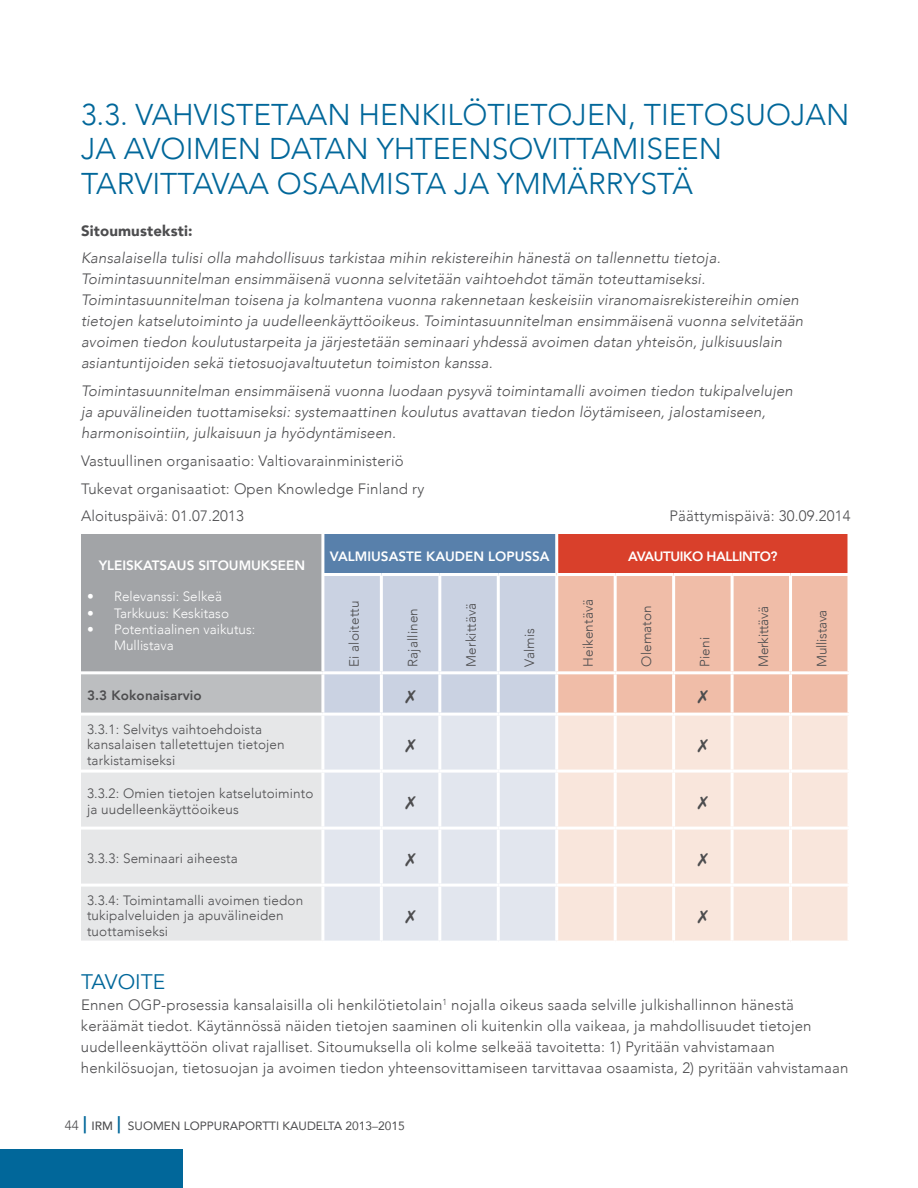
<style>
.page{position:relative;width:918px;height:1188px;background:#fff}
.page>*{position:absolute;margin:0;border:0;box-sizing:border-box;transform-origin:0 0}
.t1{font:300 30px/34.5px "Avenir";color:#01679a}
.t2{font:21px "Avenir";color:#01679a}
.t3{font:italic 300 15px/21px "Avenir";letter-spacing:.01em;color:#4d4d4f}
.t4{font:300 15px/21px "Avenir";letter-spacing:.01em;color:#4d4d4f}
.t5{font:900 15px "Avenir";letter-spacing:.01em;color:#4d4d4f}
.t6{font:300 13.5px/15.8px "Avenir";letter-spacing:.01em;color:#4d4d4f}
.t7{font:300 13.5px/16.2px "Avenir";color:#fff}
.t8{font:800 13.5px "Avenir";color:#fff}
.t9{font:300 13.5px "Avenir";letter-spacing:-.02em;color:#4d4d4f}
.t10{font:800 13.5px "Avenir";letter-spacing:-.03em;color:#fff}
.t11{font:800 13.5px "Avenir";letter-spacing:.01em;color:#4d4d4f}
.t12{font:12px "Avenir";color:#4d4d4f}
.s1{font-weight:300;font-size:13.5px}
.s2{font-weight:500;font-size:22.5px;color:#01679a}
.s3{font-weight:500}
</style>
<div class="page">
<div style="left:0;top:1149px;width:183px;height:39px;background:#01679a"></div>
<div style="left:81px;top:534px;width:242px;height:139px;background:#a2a4a7"></div>
<div style="left:323px;top:534px;width:234px;height:40px;background:#5880ab"></div>
<div style="left:557px;top:534px;width:292px;height:40px;background:#d9402b"></div>
<div style="left:81px;top:673px;width:242px;height:41px;background:#bcbec0"></div>
<div style="left:81px;top:716px;width:240px;height:225px;background:#e6e7e8"></div>
<div style="left:324px;top:716px;width:231px;height:225px;background:#e2e6ee"></div>
<div style="left:558px;top:716px;width:290px;height:225px;background:#f9e6dc"></div>
<hr style="left:321px;top:573px;width:60px;height:3px;background:#fff">
<hr style="left:381px;top:573px;width:59px;height:3px;background:#fff">
<hr style="left:440px;top:573px;width:58px;height:3px;background:#fff">
<hr style="left:498px;top:573px;width:59px;height:3px;background:#fff">
<hr style="left:557px;top:573px;width:58px;height:3px;background:#fff">
<hr style="left:615px;top:573px;width:59px;height:3px;background:#fff">
<hr style="left:674px;top:573px;width:58px;height:3px;background:#fff">
<hr style="left:732px;top:573px;width:59px;height:3px;background:#fff">
<hr style="left:791px;top:573px;width:60px;height:3px;background:#fff">
<hr style="left:81px;top:671px;width:242px;height:3px;background:#fff">
<hr style="left:321px;top:674px;width:3px;height:39px;background:#fff">
<hr style="left:81px;top:713px;width:242px;height:3px;background:#fff">
<hr style="left:614px;top:716px;width:3px;height:54px;background:#fff">
<hr style="left:672px;top:716px;width:3px;height:54px;background:#fff">
<hr style="left:731px;top:716px;width:3px;height:54px;background:#fff">
<hr style="left:789px;top:716px;width:3px;height:54px;background:#fff">
<hr style="left:81px;top:770px;width:242px;height:3px;background:#fff">
<hr style="left:557px;top:770px;width:58px;height:3px;background:#fff">
<hr style="left:615px;top:770px;width:59px;height:3px;background:#fff">
<hr style="left:614px;top:773px;width:3px;height:54px;background:#fff">
<hr style="left:674px;top:770px;width:58px;height:3px;background:#fff">
<hr style="left:672px;top:773px;width:3px;height:54px;background:#fff">
<hr style="left:732px;top:770px;width:59px;height:3px;background:#fff">
<hr style="left:731px;top:773px;width:3px;height:54px;background:#fff">
<hr style="left:791px;top:770px;width:60px;height:3px;background:#fff">
<hr style="left:789px;top:773px;width:3px;height:54px;background:#fff">
<hr style="left:81px;top:827px;width:242px;height:3px;background:#fff">
<hr style="left:557px;top:827px;width:58px;height:3px;background:#fff">
<hr style="left:615px;top:827px;width:59px;height:3px;background:#fff">
<hr style="left:614px;top:830px;width:3px;height:54px;background:#fff">
<hr style="left:674px;top:827px;width:58px;height:3px;background:#fff">
<hr style="left:672px;top:830px;width:3px;height:54px;background:#fff">
<hr style="left:732px;top:827px;width:59px;height:3px;background:#fff">
<hr style="left:731px;top:830px;width:3px;height:54px;background:#fff">
<hr style="left:791px;top:827px;width:60px;height:3px;background:#fff">
<hr style="left:789px;top:830px;width:3px;height:54px;background:#fff">
<hr style="left:81px;top:884px;width:242px;height:3px;background:#fff">
<hr style="left:557px;top:884px;width:58px;height:3px;background:#fff">
<hr style="left:615px;top:884px;width:59px;height:3px;background:#fff">
<hr style="left:614px;top:887px;width:3px;height:54px;background:#fff">
<hr style="left:674px;top:884px;width:58px;height:3px;background:#fff">
<hr style="left:672px;top:887px;width:3px;height:54px;background:#fff">
<hr style="left:732px;top:884px;width:59px;height:3px;background:#fff">
<hr style="left:731px;top:887px;width:3px;height:54px;background:#fff">
<hr style="left:791px;top:884px;width:60px;height:3px;background:#fff">
<hr style="left:789px;top:887px;width:3px;height:54px;background:#fff">
<hr style="left:321px;top:576px;width:3px;height:95px;background:#fff">
<hr style="left:380px;top:716px;width:3px;height:54px;background:#fff">
<hr style="left:438px;top:716px;width:3px;height:54px;background:#fff">
<hr style="left:497px;top:716px;width:3px;height:54px;background:#fff">
<hr style="left:323px;top:770px;width:58px;height:3px;background:#fff">
<hr style="left:381px;top:770px;width:59px;height:3px;background:#fff">
<hr style="left:380px;top:773px;width:3px;height:54px;background:#fff">
<hr style="left:440px;top:770px;width:58px;height:3px;background:#fff">
<hr style="left:438px;top:773px;width:3px;height:54px;background:#fff">
<hr style="left:498px;top:770px;width:59px;height:3px;background:#fff">
<hr style="left:497px;top:773px;width:3px;height:54px;background:#fff">
<hr style="left:323px;top:827px;width:58px;height:3px;background:#fff">
<hr style="left:381px;top:827px;width:59px;height:3px;background:#fff">
<hr style="left:380px;top:830px;width:3px;height:54px;background:#fff">
<hr style="left:440px;top:827px;width:58px;height:3px;background:#fff">
<hr style="left:438px;top:830px;width:3px;height:54px;background:#fff">
<hr style="left:498px;top:827px;width:59px;height:3px;background:#fff">
<hr style="left:497px;top:830px;width:3px;height:54px;background:#fff">
<hr style="left:323px;top:884px;width:58px;height:3px;background:#fff">
<hr style="left:381px;top:884px;width:59px;height:3px;background:#fff">
<hr style="left:380px;top:887px;width:3px;height:54px;background:#fff">
<hr style="left:440px;top:884px;width:58px;height:3px;background:#fff">
<hr style="left:438px;top:887px;width:3px;height:54px;background:#fff">
<hr style="left:498px;top:884px;width:59px;height:3px;background:#fff">
<hr style="left:497px;top:887px;width:3px;height:54px;background:#fff">
<hr style="left:321px;top:534px;width:3px;height:39px;background:#fff">
<hr style="left:848px;top:534px;width:2px;height:39px;background:#fff">
<hr style="left:555px;top:534px;width:3px;height:39px;background:#fff">
<svg style="left:323px;top:574px;width:526px;height:140px"></svg>
<svg style="left:405px;top:739px;width:11px;height:13px"></svg>
<svg style="left:698px;top:739px;width:10px;height:13px"></svg>
<svg style="left:405px;top:796px;width:11px;height:13px"></svg>
<svg style="left:698px;top:796px;width:10px;height:13px"></svg>
<svg style="left:405px;top:853px;width:11px;height:13px"></svg>
<svg style="left:698px;top:853px;width:10px;height:13px"></svg>
<svg style="left:405px;top:910px;width:11px;height:13px"></svg>
<svg style="left:698px;top:910px;width:10px;height:13px"></svg>
<h1 class="t1" style="left:81px;top:97px;width:770px">3.3. VAHVISTETAAN HENKILÖTIETOJEN, TIETOSUOJAN<br>JA AVOIMEN DATAN YHTEENSOVITTAMISEEN<br>TARVITTAVAA OSAAMISTA JA YMMÄRRYSTÄ</h1>
<p class="t5" style="left:81px;top:217px;width:113px">Sitoumusteksti:</p>
<p class="t3" style="left:81px;top:248px;width:724px">Kansalaisella tulisi olla mahdollisuus tarkistaa mihin rekistereihin hänestä on tallennettu tietoja.<br>Toimintasuunnitelman ensimmäisenä vuonna selvitetään vaihtoehdot tämän toteuttamiseksi.<br>Toimintasuunnitelman toisena ja kolmantena vuonna rakennetaan keskeisiin viranomaisrekistereihin omien tietojen katselutoiminto ja uudelleenkäyttöoikeus. Toimintasuunnitelman ensimmäisenä vuonna selvitetään avoimen tiedon koulutustarpeita ja järjestetään seminaari yhdessä avoimen datan yhteisön, julkisuuslain asiantuntijoiden sekä tietosuojavaltuutetun toimiston kanssa.</p>
<p class="t3" style="left:81px;top:380px;width:713px">Toimintasuunnitelman ensimmäisenä vuonna luodaan pysyvä toimintamalli avoimen tiedon tukipalvelujen ja apuvälineiden tuottamiseksi: systemaattinen koulutus avattavan tiedon löytämiseen, jalostamiseen, harmonisointiin, julkaisuun ja hyödyntämiseen.</p>
<p class="t4" style="left:81px;top:447px;width:345px;line-height:27.8px">Vastuullinen organisaatio: Valtiovarainministeriö<br>Tukevat organisaatiot: Open Knowledge Finland ry<br>Aloituspäivä: 01.07.2013</p>
<p class="t4" style="left:670px;top:506px;width:182px">Päättymispäivä: 30.09.2014</p>
<p class="t8" style="left:99px;top:555px;width:208px">YLEISKATSAUS SITOUMUKSEEN</p>
<p class="t7" style="left:87px;top:589px;width:137px">• Relevanssi: Selkeä</p>
<p class="t7" style="left:87px;top:605px;width:144px">• Tarkkuus: Keskitaso</p>
<p class="t7" style="left:114px;top:621px;width:143px;text-indent:-27px">• Potentiaalinen vaikutus:<br>Mullistava</p>
<p class="t8" style="left:330px;top:546px;width:221px">VALMIUSASTE KAUDEN LOPUSSA</p>
<p class="t10" style="left:628px;top:546px;width:151px">AVAUTUIKO HALLINTO?</p>
<p class="t6" style="left:346px;top:667px;width:68px;rotate:-90deg">Ei aloitettu</p>
<p class="t6" style="left:405px;top:667px;width:60px;rotate:-90deg">Rajallinen</p>
<p class="t6" style="left:463px;top:667px;width:66px;rotate:-90deg">Merkittävä</p>
<p class="t6" style="left:522px;top:667px;width:40px;rotate:-90deg">Valmis</p>
<p class="t6" style="left:580px;top:667px;width:69px;rotate:-90deg">Heikentävä</p>
<p class="t6" style="left:639px;top:667px;width:63px;rotate:-90deg">Olematon</p>
<p class="t6" style="left:697px;top:667px;width:31px;rotate:-90deg">Pieni</p>
<p class="t9" style="left:755px;top:667px;width:62px;rotate:-90deg">Merkittävä</p>
<p class="t9" style="left:814px;top:667px;width:59px;rotate:-90deg">Mullistava</p>
<p class="t11" style="left:87px;top:685px;width:116px">3.3 Kokonaisarvio</p>
<p class="t6" style="left:87px;top:721px;width:199px">3.3.1: Selvitys vaihtoehdoista kansalaisen talletettujen tietojen tarkistamiseksi</p>
<p class="t6" style="left:87px;top:786px;width:228px">3.3.2: Omien tietojen katselutoiminto ja uudelleenkäyttöoikeus</p>
<p class="t6" style="left:87px;top:851px;width:152px">3.3.3: Seminaari aiheesta</p>
<p class="t6" style="left:87px;top:892px;width:218px">3.3.4: Toimintamalli avoimen tiedon tukipalveluiden ja apuvälineiden tuottamiseksi</p>
<h2 class="t2" style="left:81px;top:970px;width:86px">TAVOITE</h2>
<p class="t4" style="left:81px;top:995px;width:769px">Ennen OGP-prosessia kansalaisilla oli henkilötietolain<sup>1</sup> nojalla oikeus saada selville julkishallinnon hänestä keräämät tiedot. Käytännössä näiden tietojen saaminen oli kuitenkin olla vaikeaa, ja mahdollisuudet tietojen uudelleenkäyttöön olivat rajalliset. Sitoumuksella oli kolme selkeää tavoitetta: 1) Pyritään vahvistamaan henkilösuojan, tietosuojan ja avoimen tiedon yhteensovittamiseen tarvittavaa osaamista, 2) pyritään vahvistamaan</p>
<p class="t12" style="left:65px;top:1116px;width:342px"><span class="s1">44</span> <span class="s2">|</span> <span class="s3">IRM</span> <span class="s2">|</span> SUOMEN LOPPURAPORTTI KAUDELTA 2013–2015</p>
</div>
